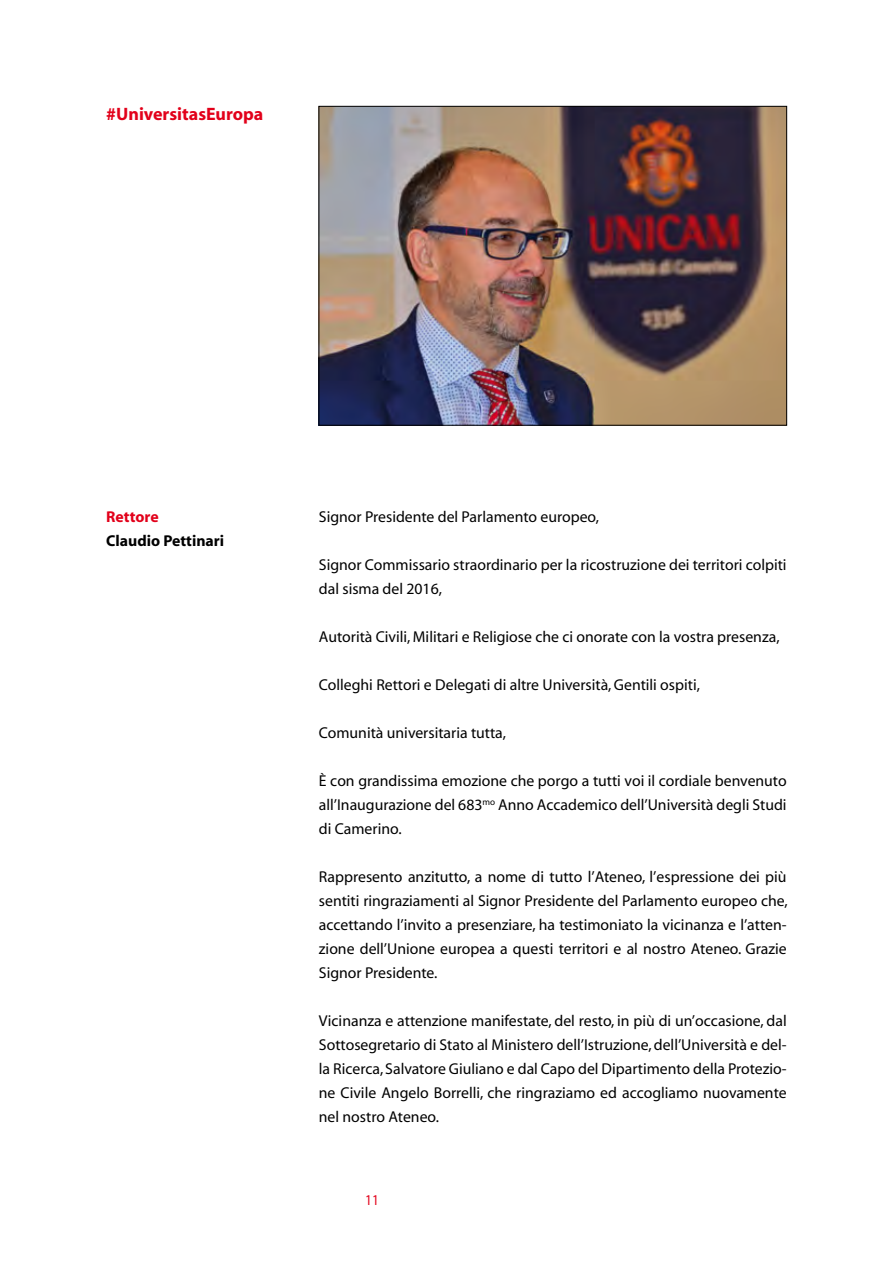
<style>
.page{position:relative;width:893px;height:1263px;background:#fff}
.page>*{position:absolute;margin:0;border:0;box-sizing:border-box;transform-origin:0 0}
.t1{font:700 18px "Myriad";color:#e2001a}
.t2{font:15.75px/24px "Myriad";color:#000;text-align:justify}
.t3{font:700 15.75px/24px "Myriad";color:#000}
.t4{font:15px "Myriad";color:#e2001a;scale:.9 1}
.s1{color:#e2001a}
</style>
<div class="page">
<img style="left:321px;top:108px;width:464px;height:315px">
<div style="left:319px;top:106px;width:468px;height:319px;border:1px solid #000"></div>
<p class="t1" style="left:106px;top:104px;width:159px">#UniversitasEuropa</p>
<p class="t3" style="left:106px;top:505px;width:119px"><span class="s1">Rettore<br></span>Claudio Pettinari</p>
<p class="t2" style="left:319px;top:505px;width:282px">Signor Presidente del Parlamento europeo,</p>
<p class="t2" style="left:319px;top:553px;width:469px">Signor Commissario straordinario per la ricostruzione dei territori colpiti dal sisma del 2016,</p>
<p class="t2" style="left:319px;top:625px;width:462px">Autorità Civili, Militari e Religiose che ci onorate con la vostra presenza,</p>
<p class="t2" style="left:319px;top:673px;width:383px">Colleghi Rettori e Delegati di altre Università, Gentili ospiti,</p>
<p class="t2" style="left:319px;top:722px;width:189px">Comunità universitaria tutta,</p>
<p class="t2" style="left:319px;top:770px;width:469px">È con grandissima emozione che porgo a tutti voi il cordiale benvenuto all’Inaugurazione del 683<sup>mo</sup> Anno Accademico dell’Università degli Studi di Camerino.</p>
<p class="t2" style="left:319px;top:865px;width:470px">Rappresento anzitutto, a nome di tutto l’Ateneo, l’espressione dei più sentiti ringraziamenti al Signor Presidente del Parlamento europeo che, accettando l’invito a presenziare, ha testimoniato la vicinanza e l’atten&shy;zione dell’Unione europea a questi territori e al nostro Ateneo. Grazie Signor Presidente.</p>
<p class="t2" style="left:319px;top:1010px;width:469px">Vicinanza e attenzione manifestate, del resto, in più di un’occasione, dal Sottosegretario di Stato al Ministero dell’Istruzione, dell’Università e del&shy;la Ricerca, Salvatore Giuliano e dal Capo del Dipartimento della Protezio&shy;ne Civile Angelo Borrelli, che ringraziamo ed accogliamo nuovamente nel nostro Ateneo.</p>
<p class="t4" style="left:365px;top:1192px;width:17px">11</p>
</div>
